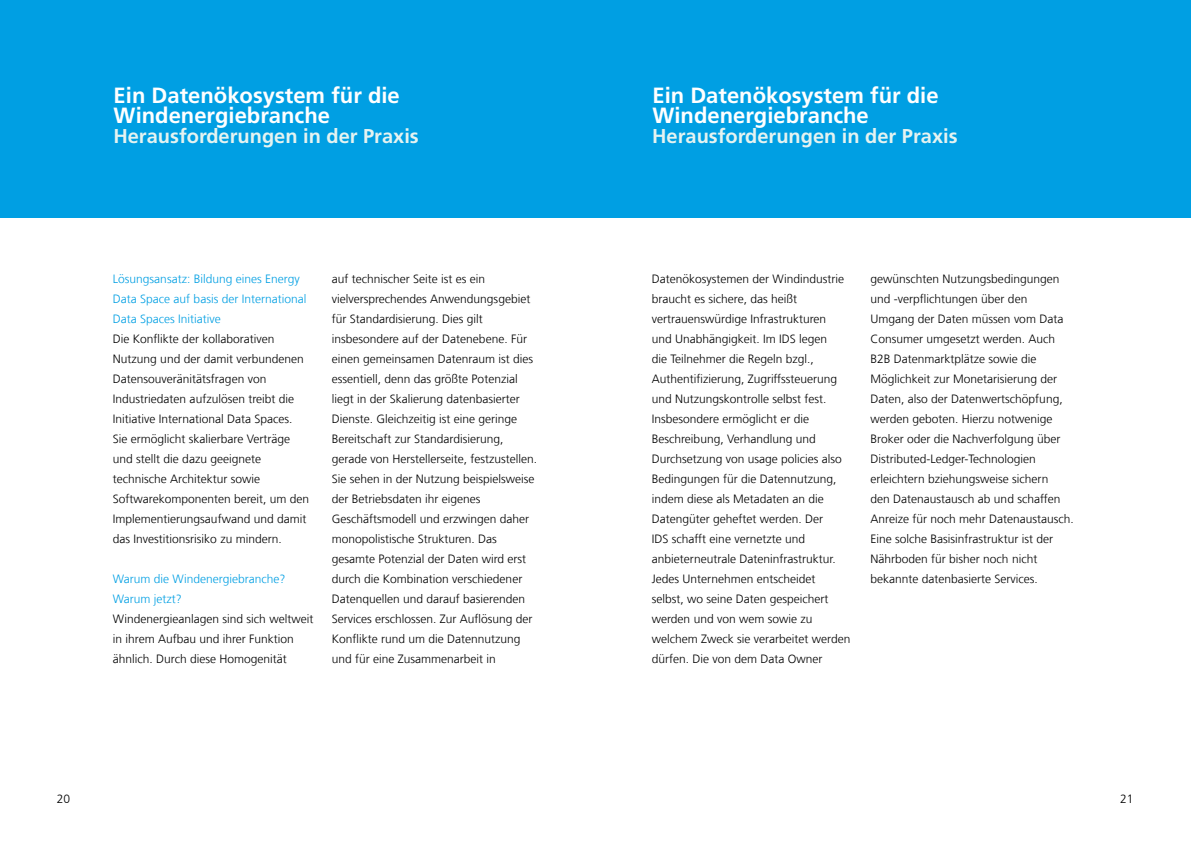
<style>
.page{position:relative;width:1191px;height:842px;background:#fff}
.page>*{position:absolute;margin:0;border:0;box-sizing:border-box;transform-origin:0 0}
.t1{font:700 22px/20px "Frutiger LT Com";color:#fff}
.t2{font:700 20px "Frutiger LT Com";color:#e5f3f1}
.t3{font:300 12px/20px "Frutiger LT Com";color:#000}
.t4{font:300 12px/20px "Frutiger LT Com";color:#009fe3}
</style>
<div class="page">
<div style="left:0;top:0;width:1191px;height:218px;background:#009fe3"></div>
<h1 class="t1" style="left:114px;top:85px;width:288px">Ein Datenökosystem für die<br>Windenergiebranche</h1>
<h2 class="t2" style="left:113px;top:124px;width:307px">Herausforderungen in der Praxis</h2>
<p class="t4" style="left:113px;top:268px;width:195px">Lösungsansatz: Bildung eines Energy<br>Data Space auf basis der International<br>Data Spaces Initiative</p>
<p class="t3" style="left:113px;top:328px;width:198px">Die Konflikte der kollaborativen Nutzung und der damit verbundenen Datensouveränitätsfragen von Industriedaten aufzulösen treibt die Initiative International Data Spaces.<br>Sie ermöglicht skalierbare Verträge und stellt die dazu geeignete technische Architektur sowie Softwarekomponenten bereit, um den Implementierungsaufwand und damit das Investitionsrisiko zu mindern.</p>
<p class="t4" style="left:113px;top:569px;width:174px">Warum die Windenergiebranche?<br>Warum jetzt?</p>
<p class="t3" style="left:113px;top:609px;width:202px">Windenergieanlagen sind sich weltweit in ihrem Aufbau und ihrer Funktion ähnlich. Durch diese Homogenität</p>
<p class="t3" style="left:332px;top:268px;width:207px">auf technischer Seite ist es ein vielversprechendes Anwendungsgebiet für Standardisierung. Dies gilt insbesondere auf der Datenebene. Für einen gemeinsamen Datenraum ist dies essentiell, denn das größte Potenzial liegt in der Skalierung datenbasierter Dienste. Gleichzeitig ist eine geringe Bereitschaft zur Standardisierung, gerade von Herstellerseite, festzustellen.<br>Sie sehen in der Nutzung beispielsweise der Betriebsdaten ihr eigenes Geschäftsmodell und erzwingen daher monopolistische Strukturen. Das gesamte Potenzial der Daten wird erst durch die Kombination verschiedener Datenquellen und darauf basierenden Services erschlossen. Zur Auflösung der Konflikte rund um die Datennutzung und für eine Zusammenarbeit in</p>
<h1 class="t1" style="left:652px;top:85px;width:288px">Ein Datenökosystem für die<br>Windenergiebranche</h1>
<h2 class="t2" style="left:652px;top:124px;width:307px">Herausforderungen in der Praxis</h2>
<p class="t3" style="left:652px;top:268px;width:200px">Datenökosystemen der Windindustrie braucht es sichere, das heißt vertrauenswürdige Infrastrukturen<br>und Unabhängigkeit. Im IDS legen<br>die Teilnehmer die Regeln bzgl., Authentifizierung, Zugriffssteuerung und Nutzungskontrolle selbst fest.<br>Insbesondere ermöglicht er die Beschreibung, Verhandlung und Durchsetzung von usage policies also Bedingungen für die Datennutzung, indem diese als Metadaten an die Datengüter geheftet werden. Der<br>IDS schafft eine vernetzte und anbieterneutrale Dateninfrastruktur.<br>Jedes Unternehmen entscheidet selbst, wo seine Daten gespeichert werden und von wem sowie zu welchem Zweck sie verarbeitet werden dürfen. Die von dem Data Owner</p>
<p class="t3" style="left:870px;top:269px;width:205px">gewünschten Nutzungsbedingungen und -verpflichtungen über den Umgang der Daten müssen vom Data Consumer umgesetzt werden. Auch B2B Datenmarktplätze sowie die Möglichkeit zur Monetarisierung der Daten, also der Datenwertschöpfung, werden geboten. Hierzu notwenige Broker oder die Nachverfolgung über Distributed-Ledger-Technologien erleichtern bziehungsweise sichern<br>den Datenaustausch ab und schaffen Anreize für noch mehr Datenaustausch.<br>Eine solche Basisinfrastruktur ist der Nährboden für bisher noch nicht bekannte datenbasierte Services.</p>
<p class="t3" style="left:57px;top:788px;width:15px">20</p>
<p class="t3" style="left:1120px;top:788px;width:15px">21</p>
</div>
